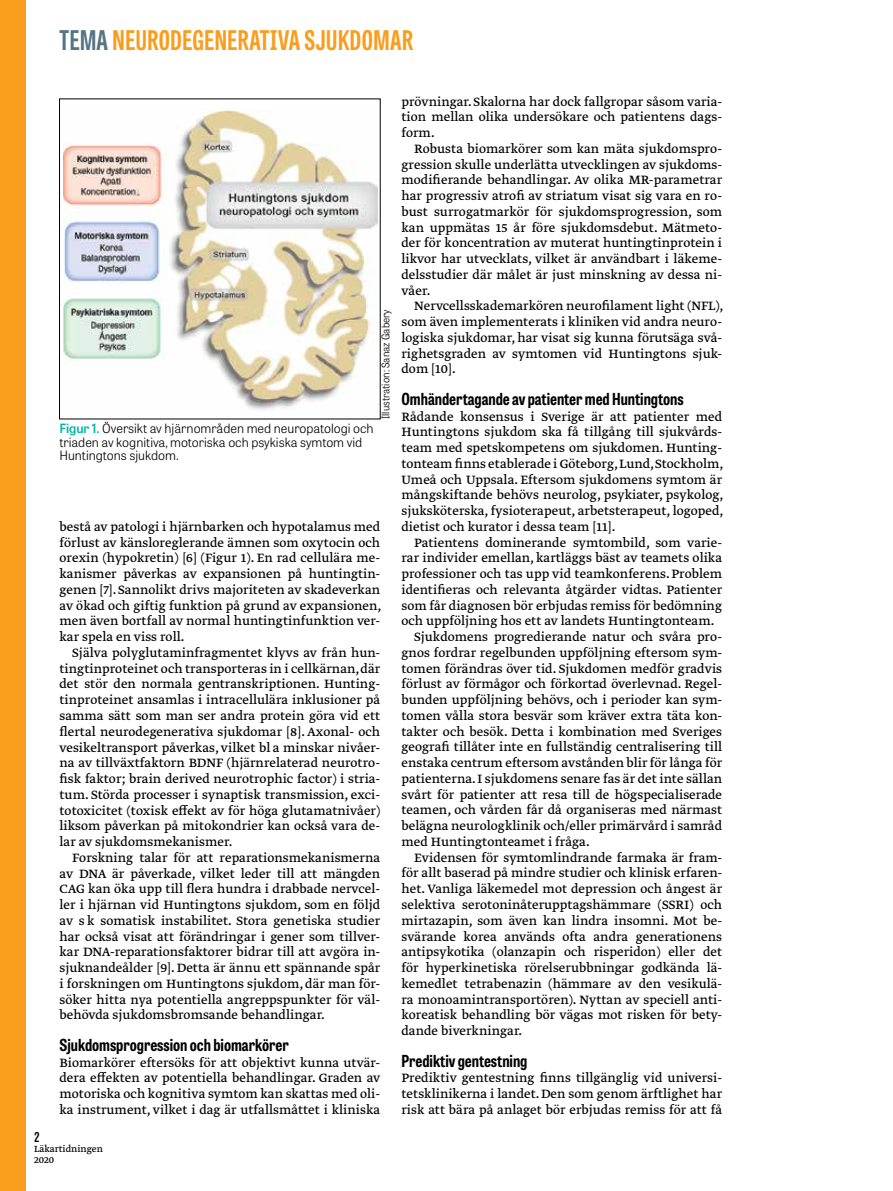
<style>
.page{position:relative;width:893px;height:1191px;background:#fff}
.page>*{position:absolute;margin:0;border:0;box-sizing:border-box;transform-origin:0 0}
.t1{font:700 27px "Tablet Gothic Compressed";letter-spacing:.02em;color:#f99d1c}
.t2{font:700 16.5px "Tablet Gothic Condensed";color:#000}
.t3{font:14.25px/15.8px "Greta Text Pro Regular Min";color:#000;text-align:justify}
.t4{font:600 13.5px "Tablet Gothic Condensed";color:#000}
.t5{font:300 12.75px/13.5px "Tablet Gothic";color:#000}
.t6{font:300 10.5px "Tablet Gothic Narrow";letter-spacing:.005em;color:#000}
.t7{font:10.5px/10.5px "Greta Text Pro";color:#000}
.s1{color:#567483}
.s2{font-weight:600;color:#00b5a5}
</style>
<div class="page">
<div style="left:0;top:0;width:26px;height:1191px;background:#f99d1c"></div>
<img style="left:64px;top:110px;width:313px;height:300px">
<h1 class="t1" style="left:60px;top:22px;width:355px"><span class="s1">TEMA</span> NEURODEGENERATIVA SJUKDOMAR</h1>
<p class="t5" style="left:59px;top:421px;width:316px"><span class="s2">Figur 1.</span> Översikt av hjärnområden med neuropatologi och triaden av kognitiva, motoriska och psykiska symtom vid<br>Huntingtons sjukdom.</p>
<p class="t6" style="left:379px;top:419px;width:111px;rotate:-90deg">Illustration: Sanaz Gabery</p>
<p class="t3" style="left:60px;top:519px;width:324px">bestå av patologi i hjärnbarken och hypotalamus med förlust av känsloreglerande ämnen som oxytocin och orexin (hypokretin) [6] (Figur 1). En rad cellulära me&shy;kanismer påverkas av expansionen på huntingtin&shy;genen [7]. Sannolikt drivs majoriteten av skadeverkan av ökad och giftig funktion på grund av expansionen, men även bortfall av normal huntingtinfunktion ver&shy;kar spela en viss roll.</p>
<p class="t3" style="left:60px;top:645px;width:322px;text-indent:13px">Själva polyglutaminfragmentet klyvs av från hun&shy;tingtinproteinet och transporteras in i cellkärnan, där det stör den normala gentranskriptionen. Hunting&shy;tinproteinet ansamlas i intracellulära inklusioner på samma sätt som man ser andra protein göra vid ett flertal neurodegenerativa sjukdomar [8]. Axonal- och vesikeltransport påverkas, vilket bl a minskar nivåer&shy;na av tillväxtfaktorn BDNF (hjärnrelaterad neurotro&shy;fisk faktor; brain derived neurotrophic factor) i stria&shy;tum. Störda processer i synaptisk transmission, exci&shy;totoxicitet (toxisk effekt av för höga glutamatnivåer) liksom påverkan på mitokondrier kan också vara de&shy;lar av sjukdomsmekanismer.</p>
<p class="t3" style="left:60px;top:850px;width:322px;text-indent:13px">Forskning talar för att reparationsmekanismerna av DNA är påverkade, vilket leder till att mängden CAG kan öka upp till flera hundra i drabbade nervcel&shy;ler i hjärnan vid Huntingtons sjukdom, som en följd av s k somatisk instabilitet. Stora genetiska studier har också visat att förändringar i gener som tillver&shy;kar DNA-reparationsfaktorer bidrar till att avgöra in&shy;sjuknandeålder [9]. Detta är ännu ett spännande spår i forskningen om Huntingtons sjukdom, där man för&shy;söker hitta nya potentiella angreppspunkter för väl&shy;behövda sjukdomsbromsande behandlingar.</p>
<p class="t2" style="left:60px;top:1033px;width:231px">Sjukdomsprogression och biomarkörer</p>
<p class="t3" style="left:60px;top:1055px;width:322px">Biomarkörer eftersöks för att objektivt kunna utvär&shy;dera effekten av potentiella behandlingar. Graden av motoriska och kognitiva symtom kan skattas med oli&shy;ka instrument, vilket i dag är utfallsmåttet i kliniska</p>
<p class="t4" style="left:34px;top:1127px;width:7px">2</p>
<p class="t7" style="left:34px;top:1144px;width:70px">Läkartidningen<br>2020</p>
<p class="t3" style="left:401px;top:94px;width:322px">prövningar. Skalorna har dock fallgropar såsom varia&shy;tion mellan olika undersökare och patientens dags&shy;form.</p>
<p class="t3" style="left:401px;top:141px;width:322px;text-indent:13px">Robusta biomarkörer som kan mäta sjukdomspro&shy;gression skulle underlätta utvecklingen av sjukdoms&shy;modifierande behandlingar. Av olika MR-parametrar har progressiv atrofi av striatum visat sig vara en ro&shy;bust surrogatmarkör för sjukdomsprogression, som kan uppmätas 15 år före sjukdomsdebut. Mätmeto&shy;der för koncentration av muterat huntingtinprotein i likvor har utvecklats, vilket är användbart i läkeme&shy;delsstudier där målet är just minskning av dessa ni&shy;våer.</p>
<p class="t3" style="left:401px;top:299px;width:324px;text-indent:13px">Nervcellsskademarkören neurofilament light (NFL), som även implementerats i kliniken vid andra neuro&shy;logiska sjukdomar, har visat sig kunna förutsäga svå&shy;righetsgraden av symtomen vid Huntingtons sjuk&shy;dom [10].</p>
<p class="t2" style="left:401px;top:387px;width:284px">Omhändertagande av patienter med Huntingtons</p>
<p class="t3" style="left:401px;top:409px;width:324px">Rådande konsensus i Sverige är att patienter med Huntingtons sjukdom ska få tillgång till sjukvårds&shy;team med spetskompetens om sjukdomen. Hunting&shy;tonteam finns etablerade i Göteborg,Lund,Stockholm, Umeå och Uppsala. Eftersom sjukdomens symtom är mångskiftande behövs neurolog, psykiater, psykolog, sjuksköterska, fysioterapeut, arbetsterapeut, logoped, dietist och kurator i dessa team [11].</p>
<p class="t3" style="left:414px;top:535px;width:309px">Patientens dominerande symtombild, som varie-</p>
<p class="t3" style="left:401px;top:551px;width:322px">rar individer emellan, kartläggs bäst av teamets olika</p>
<p class="t3" style="left:401px;top:566px;width:322px">professioner och tas upp vid teamkonferens. Problem</p>
<p class="t3" style="left:401px;top:582px;width:322px">identifieras och relevanta åtgärder vidtas. Patienter</p>
<p class="t3" style="left:401px;top:598px;width:322px">som får diagnosen bör erbjudas remiss för bedömning</p>
<p class="t3" style="left:401px;top:614px;width:314px">och uppföljning hos ett av landets Huntingtonteam.</p>
<p class="t3" style="left:414px;top:629px;width:309px">Sjukdomens progredierande natur och svåra pro-</p>
<p class="t3" style="left:401px;top:645px;width:322px">gnos fordrar regelbunden uppföljning eftersom sym-</p>
<p class="t3" style="left:401px;top:661px;width:322px">tomen förändras över tid. Sjukdomen medför gradvis</p>
<p class="t3" style="left:401px;top:677px;width:322px">förlust av förmågor och förkortad överlevnad. Regel-</p>
<p class="t3" style="left:401px;top:692px;width:322px">bunden uppföljning behövs, och i perioder kan sym-</p>
<p class="t3" style="left:401px;top:708px;width:322px">tomen vålla stora besvär som kräver extra täta kon-</p>
<p class="t3" style="left:401px;top:724px;width:322px">takter och besök. Detta i kombination med Sveriges</p>
<p class="t3" style="left:401px;top:740px;width:322px">geografi tillåter inte en fullständig centralisering till</p>
<p class="t3" style="left:401px;top:755px;width:322px">enstaka centrum eftersom avstånden blir för långa för</p>
<p class="t3" style="left:401px;top:771px;width:322px">patienterna. I sjukdomens senare fas är det inte sällan</p>
<p class="t3" style="left:401px;top:787px;width:322px">svårt för patienter att resa till de högspecialiserade</p>
<p class="t3" style="left:401px;top:803px;width:322px">teamen, och vården får då organiseras med närmast</p>
<p class="t3" style="left:401px;top:818px;width:322px">belägna neurologklinik och/eller primärvård i samråd</p>
<p class="t3" style="left:401px;top:834px;width:190px">med Huntingtonteamet i fråga.</p>
<p class="t3" style="left:414px;top:850px;width:309px">Evidensen för symtomlindrande farmaka är fram-</p>
<p class="t3" style="left:401px;top:866px;width:322px">för allt baserad på mindre studier och klinisk erfaren-</p>
<p class="t3" style="left:401px;top:881px;width:322px">het. Vanliga läkemedel mot depression och ångest är</p>
<p class="t3" style="left:401px;top:897px;width:322px">selektiva serotoninåterupptagshämmare (SSRI) och</p>
<p class="t3" style="left:401px;top:913px;width:322px">mirtazapin, som även kan lindra insomni. Mot be-</p>
<p class="t3" style="left:401px;top:929px;width:322px">svärande korea används ofta andra generationens</p>
<p class="t3" style="left:401px;top:944px;width:322px">antipsykotika (olanzapin och risperidon) eller det</p>
<p class="t3" style="left:401px;top:960px;width:322px">för hyperkinetiska rörelserubbningar godkända lä-</p>
<p class="t3" style="left:401px;top:976px;width:322px">kemedlet tetrabenazin (hämmare av den vesikulä-</p>
<p class="t3" style="left:401px;top:992px;width:322px">ra monoamintransportören). Nyttan av speciell anti-</p>
<p class="t3" style="left:401px;top:1007px;width:322px">koreatisk behandling bör vägas mot risken för bety-</p>
<p class="t3" style="left:401px;top:1023px;width:122px">dande biverkningar.</p>
<p class="t2" style="left:401px;top:1049px;width:127px">Prediktiv gentestning</p>
<p class="t3" style="left:401px;top:1070px;width:322px">Prediktiv gentestning finns tillgänglig vid universi&shy;tetsklinikerna i landet. Den som genom ärftlighet har risk att bära på anlaget bör erbjudas remiss för att få</p>
</div>
